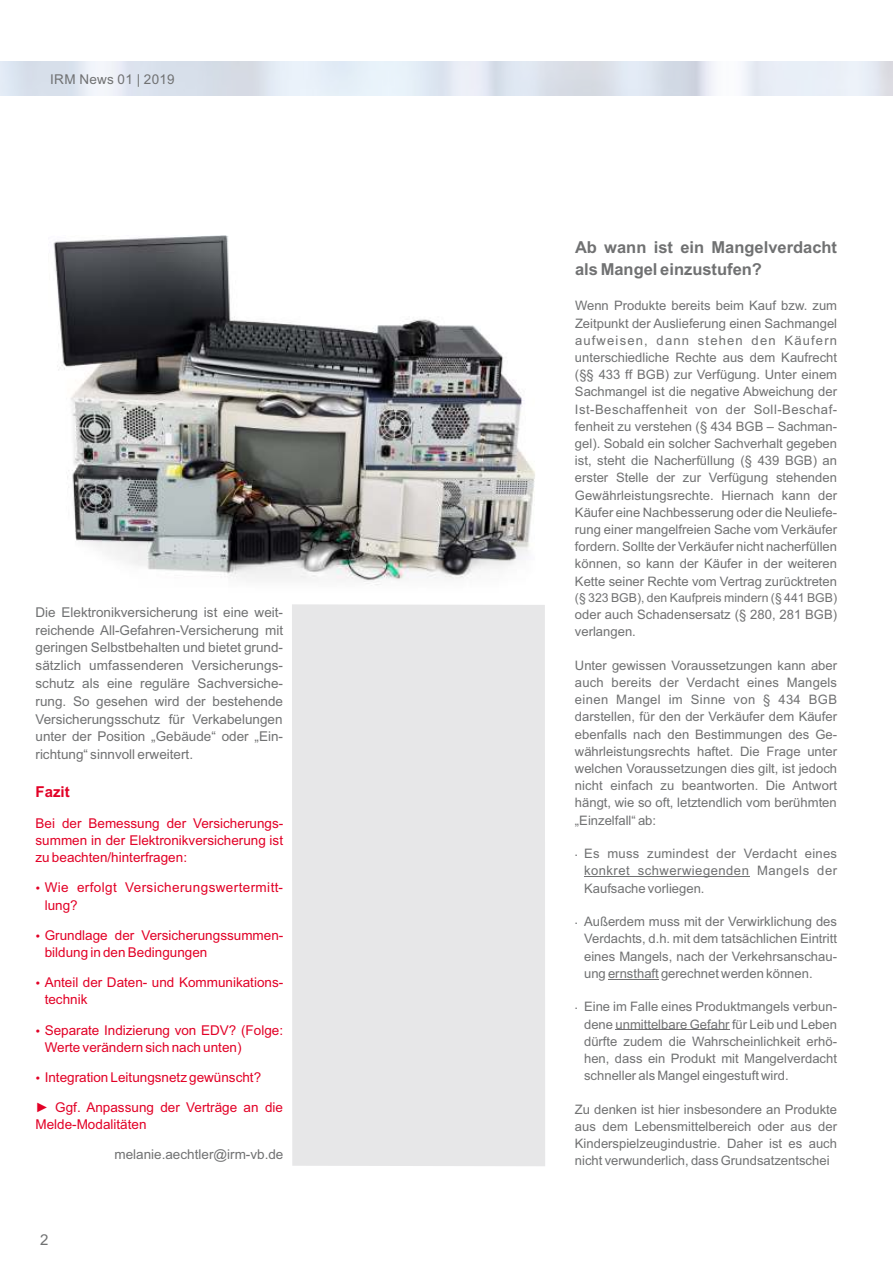
<style>
.page{position:relative;width:893px;height:1263px;background:#fff}
.page>*{position:absolute;margin:0;border:0;box-sizing:border-box;transform-origin:0 0}
.t1{font:700 16.5px/21.8px "Arial";color:#707172}
.t2{font:700 15px "Arial";color:#e20026}
.t3{font:15px "Arial";color:#707172}
.t4{font:13.5px/17.9px "Arial";color:#707172;text-align:justify}
.t5{font:13.5px/17.2px "Arial";color:#e20026}
.t6{font:13.5px/17.2px "Arial";letter-spacing:.03em;color:#e20026}
.t7{font:13.5px "Arial";letter-spacing:.02em;color:#707172}
.t8{font:13.05px/17.2px "Arial";color:#707172;text-align:justify}
.t9{font:12.3px "Arial";color:#707172}
</style>
<div class="page">
<div style="left:292px;top:604px;width:253px;height:562px;background:#e7e7e8"></div>
<hr style="left:584px;top:876px;width:165px;height:1px;background:#707172">
<hr style="left:608px;top:979px;width:51px;height:1px;background:#707172">
<hr style="left:616px;top:1030px;width:114px;height:1px;background:#707172">
<img style="left:53px;top:235px;width:482px;height:350px">
<p class="t7" style="left:50px;top:74px;width:126px">IRM News 01 | 2019</p>
<p class="t4" style="left:36px;top:604px;width:249px">Die Elektronikversicherung ist eine weit&shy;reichende All-Gefahren-Versicherung mit geringen Selbstbehalten und bietet grund&shy;sätzlich umfassenderen Versicherungs&shy;schutz als eine reguläre Sachversiche&shy;rung. So gesehen wird der bestehende Versicherungsschutz für Verkabelungen unter der Position „Gebäude“ oder „Ein&shy;richtung“ sinnvoll erweitert.</p>
<p class="t2" style="left:36px;top:786px;width:36px">Fazit</p>
<p class="t5" style="left:36px;top:816px;width:249px;text-align:justify">Bei der Bemessung der Versicherungs&shy;summen in der Elektronikversicherung ist zu beachten/hinterfragen:</p>
<p class="t6" style="left:45px;top:880px;width:240px">Wie erfolgt Versicherungswertermitt&shy;lung?</p>
<p class="t5" style="left:45px;top:928px;width:240px">Grundlage der Versicherungssummen&shy;bildung in den Bedingungen</p>
<p class="t5" style="left:45px;top:975px;width:240px">Anteil der Daten- und Kommunikations&shy;technik</p>
<p class="t5" style="left:45px;top:1022px;width:240px">Separate Indizierung von EDV? (Folge:<br>Werte verändern sich nach unten)</p>
<p class="t5" style="left:45px;top:1070px;width:218px">Integration Leitungsnetz gewünscht?</p>
<p class="t5" style="left:35px;top:1100px;width:249px">► Ggf. Anpassung der Verträge an die<br>Melde-Modalitäten</p>
<p class="t4" style="left:114px;top:1147px;width:170px">melanie.aechtler@irm-vb.de</p>
<p class="t3" style="left:40px;top:1234px;width:10px">2</p>
<p class="t1" style="left:575px;top:238px;width:264px">Ab wann ist ein Mangelverdacht als Mangel einzustufen?</p>
<p class="t8" style="left:575px;top:298px;width:264px">Wenn Produkte bereits beim Kauf bzw. zum Zeitpunkt der Auslieferung einen Sachmangel aufweisen, dann stehen den Käufern unterschiedliche Rechte aus dem Kaufrecht (§§ 433 ff BGB) zur Verfügung. Unter einem Sachmangel ist die negative Abweichung der Ist-Beschaffenheit von der Soll-Beschaf&shy;fenheit zu verstehen (§ 434 BGB – Sachman&shy;gel). Sobald ein solcher Sachverhalt gegeben ist, steht die Nacherfüllung (§ 439 BGB) an erster Stelle der zur Verfügung stehenden Gewährleistungsrechte. Hiernach kann der Käufer eine Nachbesserung oder die Neuliefe&shy;rung einer mangelfreien Sache vom Verkäufer fordern. Sollte der Verkäufer nicht nacherfüllen können, so kann der Käufer in der weiteren Kette seiner Rechte vom Vertrag zurücktreten</p>
<p class="t9" style="left:575px;top:593px;width:264px">(§ 323 BGB), den Kaufpreis mindern (§ 441 BGB)</p>
<p class="t8" style="left:575px;top:607px;width:264px">oder auch Schadensersatz (§ 280, 281 BGB) verlangen.</p>
<p class="t8" style="left:575px;top:658px;width:264px">Unter gewissen Voraussetzungen kann aber auch bereits der Verdacht eines Mangels einen Mangel im Sinne von § 434 BGB darstellen, für den der Verkäufer dem Käufer ebenfalls nach den Bestimmungen des Ge&shy;währleistungsrechts haftet. Die Frage unter welchen Voraussetzungen dies gilt, ist jedoch nicht einfach zu beantworten. Die Antwort hängt, wie so oft, letztendlich vom berühmten „Einzelfall“ ab:</p>
<p class="t8" style="left:584px;top:846px;width:254px">Es muss zumindest der Verdacht eines konkret schwerwiegenden Mangels der Kaufsache vorliegen.</p>
<p class="t8" style="left:584px;top:914px;width:254px">Außerdem muss mit der Verwirklichung des Verdachts, d.h. mit dem tatsächlichen Eintritt eines Mangels, nach der Verkehrsanschau&shy;ung ernsthaft gerechnet werden können.</p>
<p class="t8" style="left:584px;top:999px;width:254px">Eine im Falle eines Produktmangels verbun&shy;dene unmittelbare Gefahr für Leib und Leben dürfte zudem die Wahrscheinlichkeit erhö&shy;hen, dass ein Produkt mit Mangelverdacht schneller als Mangel eingestuft wird.</p>
<p class="t8" style="left:575px;top:1102px;width:264px">Zu denken ist hier insbesondere an Produkte aus dem Lebensmittelbereich oder aus der Kinderspielzeugindustrie. Daher ist es auch nicht verwunderlich, dass Grundsatzentschei</p>
</div>
